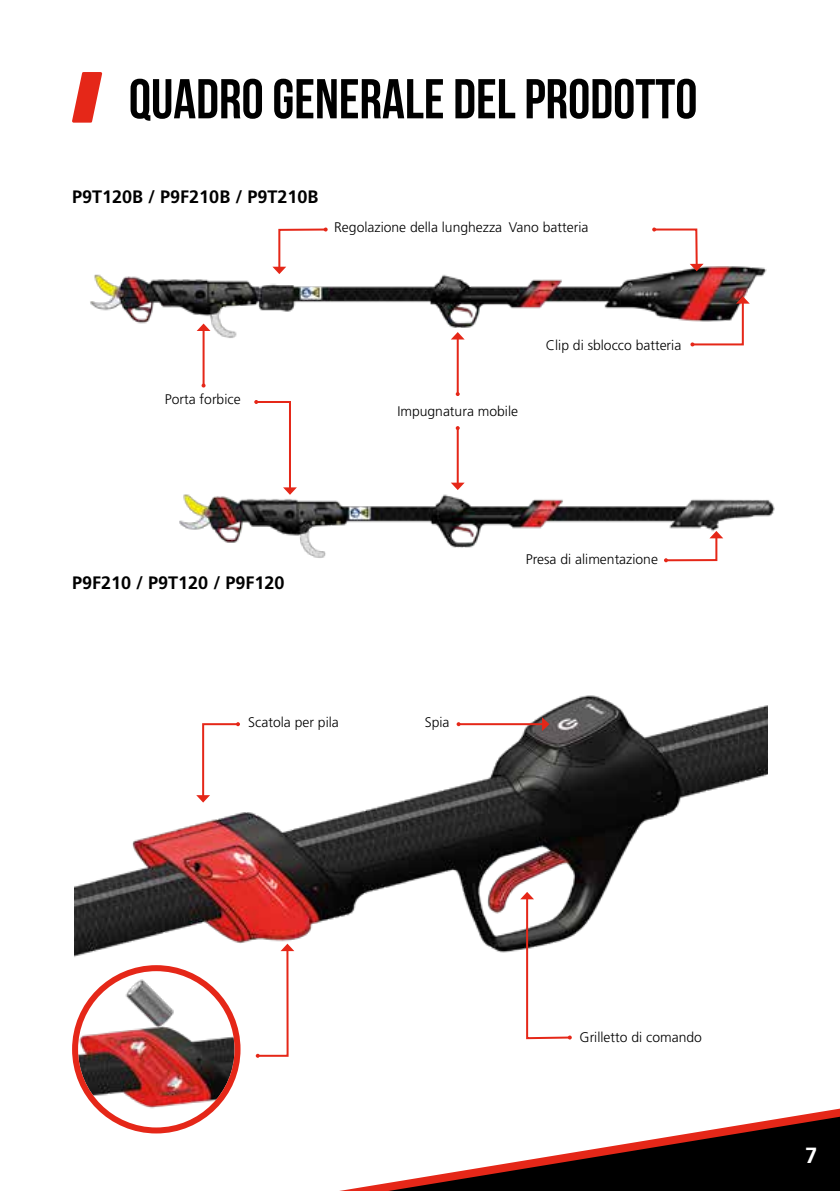
<style>
.page{position:relative;width:840px;height:1191px;background:#fff}
.page>*{position:absolute;margin:0;border:0;box-sizing:border-box;transform-origin:0 0}
.t1{font:700 56px "Bebas Neue";color:#000}
.t2{font:700 22px "Frutiger Pro";color:#fff}
.t3{font:700 18px "Frutiger Pro";color:#000}
.t4{font:300 14px "Frutiger Pro";color:#000}
</style>
<div class="page">
<svg style="left:84px;top:1093px;width:755px;height:98px"></svg>
<img style="left:90px;top:263px;width:677px;height:87px">
<svg style="left:272px;top:227px;width:55px;height:47px"></svg>
<svg style="left:72px;top:72px;width:31px;height:51px"></svg>
<img style="left:179px;top:494px;width:596px;height:69px">
<hr style="left:202px;top:330px;width:2px;height:55px;background:#e52718">
<svg style="left:201px;top:383px;width:4px;height:4px"></svg>
<svg style="left:196px;top:323px;width:14px;height:8px"></svg>
<hr style="left:456px;top:338px;width:2px;height:56px;background:#e52718">
<svg style="left:450px;top:332px;width:14px;height:7px"></svg>
<svg style="left:254px;top:400px;width:43px;height:95px"></svg>
<hr style="left:456px;top:428px;width:2px;height:56px;background:#e52718">
<svg style="left:451px;top:482px;width:13px;height:8px"></svg>
<svg style="left:690px;top:296px;width:59px;height:50px"></svg>
<svg style="left:663px;top:531px;width:59px;height:31px"></svg>
<svg style="left:651px;top:227px;width:52px;height:44px"></svg>
<img style="left:78px;top:971px;width:156px;height:156px;border-radius:78px">
<div style="left:72px;top:965px;width:168px;height:168px;border:6px solid #e52718;border-radius:50%"></div>
<img style="left:74px;top:695px;width:693px;height:285px">
<hr style="left:458px;top:723px;width:85px;height:2px;background:#e52718">
<svg style="left:541px;top:717px;width:8px;height:14px"></svg>
<svg style="left:456px;top:722px;width:4px;height:4px"></svg>
<svg style="left:196px;top:722px;width:44px;height:80px"></svg>
<svg style="left:255px;top:943px;width:39px;height:114px"></svg>
<svg style="left:520px;top:892px;width:51px;height:148px"></svg>
<h1 class="t1" style="left:129px;top:68px;width:570px">QUADRO GENERALE DEL PRODOTTO</h1>
<p class="t3" style="left:72px;top:186px;width:248px">P9T120B / P9F210B / P9T210B</p>
<p class="t4" style="left:334px;top:218px;width:169px">Regolazione della lunghezza</p>
<p class="t4" style="left:508px;top:218px;width:81px">Vano batteria</p>
<p class="t4" style="left:165px;top:391px;width:77px">Porta forbice</p>
<p class="t4" style="left:397px;top:402px;width:122px">Impugnatura mobile</p>
<p class="t4" style="left:545px;top:336px;width:137px">Clip di sblocco batteria</p>
<p class="t3" style="left:72px;top:572px;width:214px">P9F210 / P9T120 / P9F120</p>
<p class="t4" style="left:525px;top:551px;width:133px">Presa di alimentazione</p>
<p class="t4" style="left:248px;top:713px;width:92px">Scatola per pila</p>
<p class="t4" style="left:424px;top:713px;width:26px">Spia</p>
<p class="t4" style="left:579px;top:1028px;width:124px">Grilletto di comando</p>
<h2 class="t2" style="left:804px;top:1142px;width:14px">7</h2>
</div>
